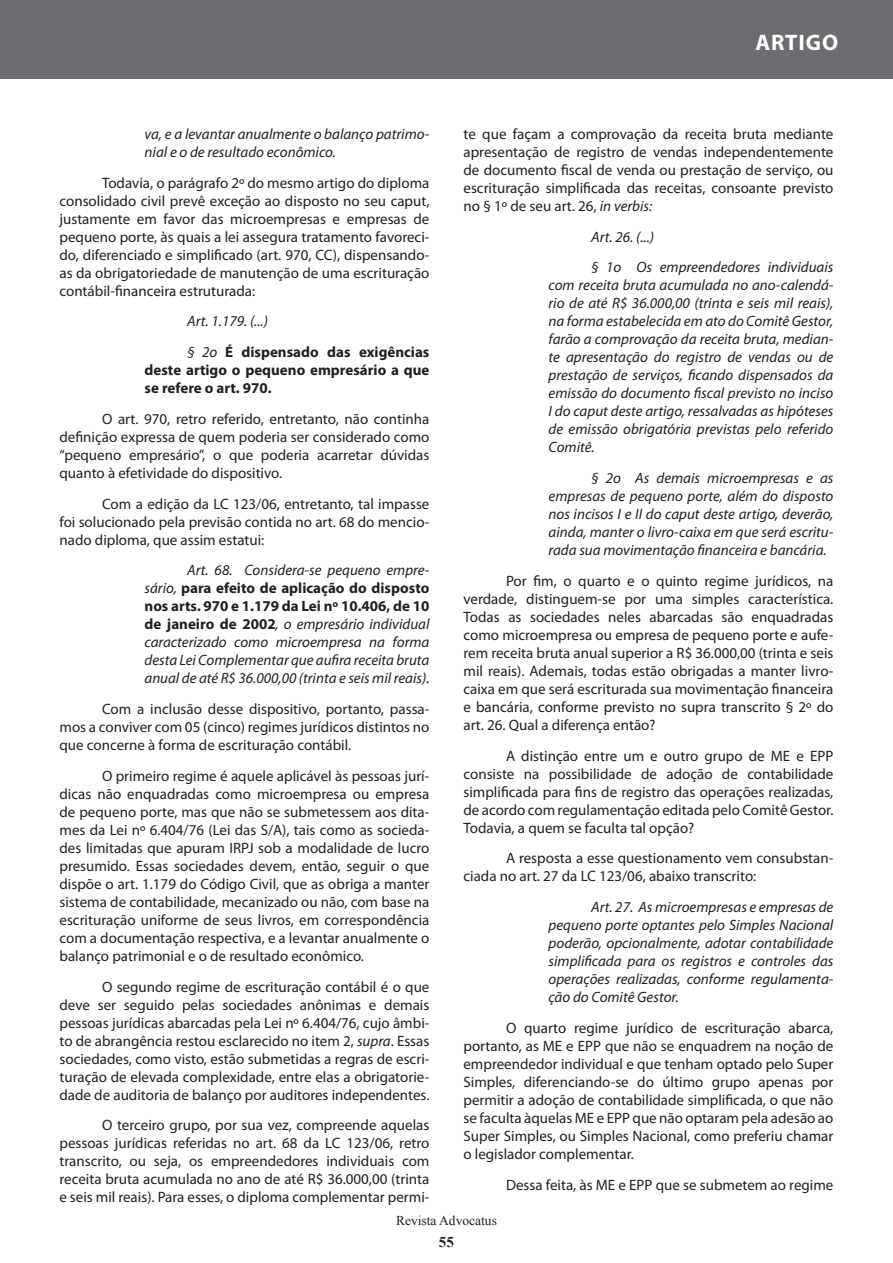
<style>
.page{position:relative;width:893px;height:1263px;background:#fff}
.page>*{position:absolute;margin:0;border:0;box-sizing:border-box;transform-origin:0 0}
.t1{font:700 22.5px "Myriad Pro";letter-spacing:.04em;color:#fff}
.t2{font:15px/18px "Myriad Pro";color:#231f20;text-align:justify}
.t3{font:italic 15px/18px "Myriad Pro";color:#231f20;text-align:justify}
.t4{font:700 15px/30.8px "Myriad Pro";color:#231f20}
.t5{font:700 15px "Times New Roman";color:#231f20}
.t6{font:13.5px "Times New Roman";color:#231f20}
.s1{font-weight:400;font-style:italic}
.s2{font-weight:700;font-style:normal}
.s3{font-style:italic}
</style>
<div class="page">
<div style="left:0;top:0;width:893px;height:79px;background:#6c6d70"></div>
<p class="t3" style="left:145px;top:124px;width:286px">va, e a levantar anualmente o balanço patrimo&shy;nial e o de resultado econômico.</p>
<p class="t2" style="left:59px;top:173px;width:371px;text-indent:43px">Todavia, o parágrafo 2º do mesmo artigo do diploma consolidado civil prevê exceção ao disposto no seu caput, justamente em favor das microempresas e empresas de pequeno porte, às quais a lei assegura tratamento favoreci&shy;do, diferenciado e simplificado (art. 970, CC), dispensando&shy;as da obrigatoriedade de manutenção de uma escrituração contábil-financeira estruturada:</p>
<p class="t4" style="left:187px;top:305px;width:244px"><span class="s1">Art. 1.179. (...)<br>§ 2o</span> É dispensado das exigências</p>
<p class="t4" style="left:145px;top:360px;width:286px;line-height:18px">deste artigo o pequeno empresário a que se refere o art. 970.</p>
<p class="t2" style="left:59px;top:409px;width:371px;text-indent:43px">O art. 970, retro referido, entretanto, não continha definição expressa de quem poderia ser considerado como “pequeno empresário”, o que poderia acarretar dúvidas quanto à efetividade do dispositivo.</p>
<p class="t2" style="left:59px;top:494px;width:371px;text-indent:43px">Com a edição da LC 123/06, entretanto, tal impasse foi solucionado pela previsão contida no art. 68 do mencio&shy;nado diploma, que assim estatui:</p>
<p class="t3" style="left:145px;top:561px;width:286px;text-indent:43px">Art. 68. Considera-se pequeno empre&shy;sário, <span class="s2">para efeito de aplicação do disposto nos arts. 970 e 1.179 da Lei nº 10.406, de 10 de janeiro de 2002</span>, o empresário individual caracterizado como microempresa na forma desta Lei Complementar que aufira receita bruta anual de até R$ 36.000,00 (trinta e seis mil reais).</p>
<p class="t2" style="left:59px;top:700px;width:371px;text-indent:43px">Com a inclusão desse dispositivo, portanto, passa&shy;mos a conviver com 05 (cinco) regimes jurídicos distintos no que concerne à forma de escrituração contábil.</p>
<p class="t2" style="left:59px;top:766px;width:371px;text-indent:43px">O primeiro regime é aquele aplicável às pessoas jurí&shy;dicas não enquadradas como microempresa ou empresa de pequeno porte, mas que não se submetessem aos dita&shy;mes da Lei nº 6.404/76 (Lei das S/A), tais como as socieda&shy;des limitadas que apuram IRPJ sob a modalidade de lucro presumido. Essas sociedades devem, então, seguir o que dispõe o art. 1.179 do Código Civil, que as obriga a manter sistema de contabilidade, mecanizado ou não, com base na escrituração uniforme de seus livros, em correspondência com a documentação respectiva, e a levantar anualmente o balanço patrimonial e o de resultado econômico.</p>
<p class="t2" style="left:59px;top:977px;width:371px;text-indent:43px">O segundo regime de escrituração contábil é o que deve ser seguido pelas sociedades anônimas e demais pessoas jurídicas abarcadas pela Lei nº 6.404/76, cujo âmbi&shy;to de abrangência restou esclarecido no item 2, <span class="s3">supra</span>. Essas sociedades, como visto, estão submetidas a regras de escri&shy;turação de elevada complexidade, entre elas a obrigatorie&shy;dade de auditoria de balanço por auditores independentes.</p>
<p class="t2" style="left:59px;top:1116px;width:371px;text-indent:43px">O terceiro grupo, por sua vez, compreende aquelas pessoas jurídicas referidas no art. 68 da LC 123/06, retro transcrito, ou seja, os empreendedores individuais com receita bruta acumulada no ano de até R$ 36.000,00 (trinta e seis mil reais). Para esses, o diploma complementar permi-</p>
<h1 class="t1" style="left:755px;top:28px;width:84px">ARTIGO</h1>
<p class="t2" style="left:463px;top:125px;width:371px">te que façam a comprovação da receita bruta mediante apresentação de registro de vendas independentemente de documento fiscal de venda ou prestação de serviço, ou escrituração simplificada das receitas, consoante previsto no § 1º de seu art. 26, <span class="s3">in verbis:</span></p>
<p class="t3" style="left:591px;top:221px;width:244px;line-height:30.8px">Art. 26. (...)<br>§ 1o Os empreendedores individuais</p>
<p class="t3" style="left:548px;top:276px;width:286px">com receita bruta acumulada no ano-calendá&shy;rio de até R$ 36.000,00 (trinta e seis mil reais), na forma estabelecida em ato do Comitê Gestor, farão a comprovação da receita bruta, median&shy;te apresentação do registro de vendas ou de prestação de serviços, ficando dispensados da emissão do documento fiscal previsto no inciso I do caput deste artigo, ressalvadas as hipóteses de emissão obrigatória previstas pelo referido Comitê.</p>
<p class="t3" style="left:548px;top:469px;width:286px;text-indent:43px">§ 2o As demais microempresas e as empresas de pequeno porte, além do disposto nos incisos I e II do caput deste artigo, deverão, ainda, manter o livro-caixa em que será escritu&shy;rada sua movimentação financeira e bancária.</p>
<p class="t2" style="left:463px;top:572px;width:371px;text-indent:43px">Por fim, o quarto e o quinto regime jurídicos, na verdade, distinguem-se por uma simples característica.<br>Todas as sociedades neles abarcadas são enquadradas como microempresa ou empresa de pequeno porte e aufe&shy;rem receita bruta anual superior a R$ 36.000,00 (trinta e seis mil reais). Ademais, todas estão obrigadas a manter livro&shy;caixa em que será escriturada sua movimentação financeira e bancária, conforme previsto no supra transcrito § 2º do art. 26. Qual a diferença então?</p>
<p class="t2" style="left:463px;top:746px;width:371px;text-indent:43px">A distinção entre um e outro grupo de ME e EPP consiste na possibilidade de adoção de contabilidade simplificada para fins de registro das operações realizadas, de acordo com regulamentação editada pelo Comitê Gestor.<br>Todavia, a quem se faculta tal opção?</p>
<p class="t2" style="left:463px;top:849px;width:371px;text-indent:43px">A resposta a esse questionamento vem consubstan&shy;ciada no art. 27 da LC 123/06, abaixo transcrito:</p>
<p class="t3" style="left:548px;top:898px;width:286px;text-indent:43px">Art. 27. As microempresas e empresas de pequeno porte optantes pelo Simples Nacional poderão, opcionalmente, adotar contabilidade simplificada para os registros e controles das operações realizadas, conforme regulamenta&shy;ção do Comitê Gestor.</p>
<p class="t2" style="left:463px;top:1019px;width:371px;text-indent:43px">O quarto regime jurídico de escrituração abarca, portanto, as ME e EPP que não se enquadrem na noção de empreendedor individual e que tenham optado pelo Super Simples, diferenciando-se do último grupo apenas por permitir a adoção de contabilidade simplificada, o que não se faculta àquelas ME e EPP que não optaram pela adesão ao Super Simples, ou Simples Nacional, como preferiu chamar o legislador complementar.</p>
<p class="t2" style="left:506px;top:1175px;width:329px">Dessa feita, às ME e EPP que se submetem ao regime</p>
<p class="t6" style="left:396px;top:1211px;width:102px">Revista Advocatus</p>
<p class="t5" style="left:439px;top:1231px;width:16px">55</p>
</div>
